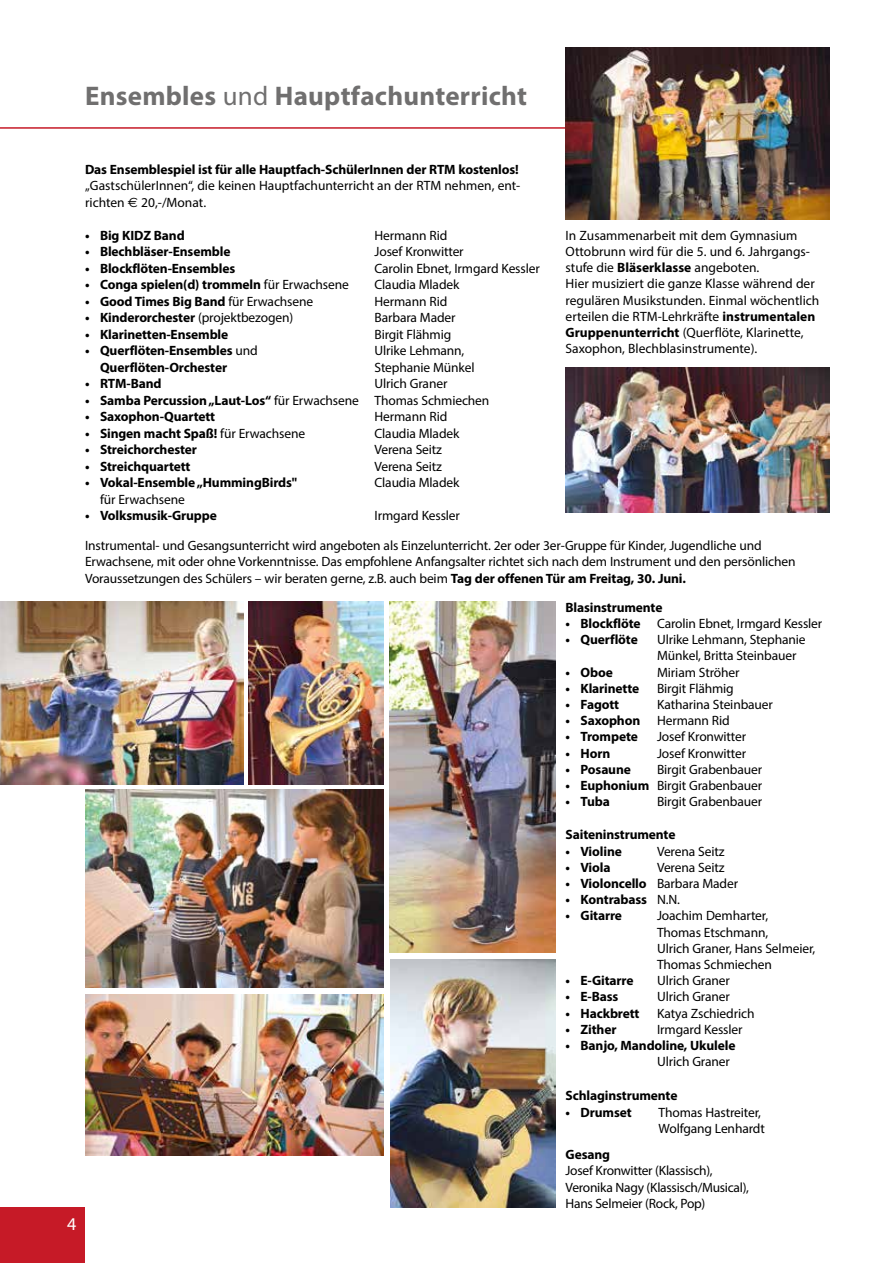
<style>
.page{position:relative;width:893px;height:1263px;background:#fff}
.page>*{position:absolute;margin:0;border:0;box-sizing:border-box;transform-origin:0 0}
.t1{font:700 27px "Myriad Pro";letter-spacing:.01em;color:#706f6f}
.t2{font:18px "Myriad Pro";color:#fff}
.t3{font:13.5px/16.2px "Myriad Pro";letter-spacing:-.01em;color:#000}
.t4{font:700 13.5px "Myriad Pro";letter-spacing:-.01em;color:#000}
.s1{font-weight:400}
.s2{font-family:"Euro Sans"}
.s3{font-weight:700}
</style>
<div class="page">
<div style="left:0;top:1208px;width:85px;height:55px;background:#c61a27"></div>
<hr style="left:0;top:127px;width:829px;height:2px;background:#c61a27">
<img style="left:566px;top:47px;width:263px;height:172px">
<img style="left:565px;top:368px;width:264px;height:144px">
<img style="left:0;top:602px;width:243px;height:182px">
<img style="left:85px;top:790px;width:299px;height:198px">
<img style="left:390px;top:602px;width:165px;height:350px">
<img style="left:248px;top:602px;width:136px;height:182px">
<img style="left:85px;top:994px;width:299px;height:161px">
<img style="left:390px;top:959px;width:165px;height:249px">
<h1 class="t1" style="left:85px;top:79px;width:443px">Ensembles <span class="s1">und</span> Hauptfachunterricht</h1>
<p class="t4" style="left:85px;top:160px;width:435px">Das Ensemblespiel ist für alle Hauptfach-SchülerInnen der RTM kostenlos!</p>
<p class="t3" style="left:85px;top:177px;width:437px">„GastschülerInnen“, die keinen Hauptfachunterricht an der RTM nehmen, ent&shy;richten <span class="s2">€</span> 20,-/Monat.</p>
<p class="t4" style="left:85px;top:226px;width:101px">• Big KIDZ Band</p>
<p class="t3" style="left:375px;top:227px;width:74px">Hermann Rid</p>
<p class="t4" style="left:85px;top:243px;width:147px">• Blechbläser-Ensemble</p>
<p class="t3" style="left:375px;top:243px;width:91px">Josef Kronwitter</p>
<p class="t4" style="left:85px;top:259px;width:152px">• Blockflöten-Ensembles</p>
<p class="t3" style="left:375px;top:260px;width:167px">Carolin Ebnet, Irmgard Kessler</p>
<p class="t4" style="left:85px;top:276px;width:265px">• Conga spielen(d) trommeln <span class="s1">für Erwachsene</span></p>
<p class="t3" style="left:375px;top:276px;width:86px">Claudia Mladek</p>
<p class="t4" style="left:85px;top:292px;width:230px">• Good Times Big Band <span class="s1">für Erwachsene</span></p>
<p class="t3" style="left:375px;top:293px;width:74px">Hermann Rid</p>
<p class="t4" style="left:85px;top:309px;width:210px">• Kinderorchester <span class="s1">(projektbezogen)</span></p>
<p class="t3" style="left:375px;top:309px;width:83px">Barbara Mader</p>
<p class="t4" style="left:85px;top:325px;width:145px">• Klarinetten-Ensemble</p>
<p class="t3" style="left:375px;top:326px;width:78px">Birgit Flähmig</p>
<p class="t4" style="left:85px;top:342px;width:174px">• Querflöten-Ensembles <span class="s1">und</span></p>
<p class="t3" style="left:375px;top:342px;width:91px">Ulrike Lehmann,</p>
<p class="t4" style="left:100px;top:358px;width:129px">Querflöten-Orchester</p>
<p class="t3" style="left:375px;top:359px;width:102px">Stephanie Münkel</p>
<p class="t4" style="left:85px;top:375px;width:78px">• RTM-Band</p>
<p class="t3" style="left:375px;top:375px;width:74px">Ulrich Graner</p>
<p class="t3" style="left:85px;top:392px;width:406px"><span class="s3">• Samba Percussion „Laut-Los“</span> für Erwachsene Thomas Schmiechen</p>
<p class="t4" style="left:85px;top:408px;width:132px">• Saxophon-Quartett</p>
<p class="t3" style="left:375px;top:408px;width:74px">Hermann Rid</p>
<p class="t4" style="left:85px;top:424px;width:222px">• Singen macht Spaß! <span class="s1">für Erwachsene</span></p>
<p class="t3" style="left:375px;top:425px;width:86px">Claudia Mladek</p>
<p class="t4" style="left:85px;top:441px;width:113px">• Streichorchester</p>
<p class="t3" style="left:375px;top:441px;width:69px">Verena Seitz</p>
<p class="t4" style="left:85px;top:457px;width:107px">• Streichquartett</p>
<p class="t3" style="left:375px;top:458px;width:69px">Verena Seitz</p>
<p class="t4" style="left:85px;top:474px;width:214px">• Vokal-Ensemble „HummingBirds"</p>
<p class="t3" style="left:375px;top:474px;width:86px">Claudia Mladek</p>
<p class="t3" style="left:100px;top:491px;width:86px">für Erwachsene</p>
<p class="t4" style="left:85px;top:507px;width:133px">• Volksmusik-Gruppe</p>
<p class="t3" style="left:375px;top:507px;width:87px">Irmgard Kessler</p>
<p class="t3" style="left:566px;top:227px;width:255px">In Zusammenarbeit mit dem Gymnasium Ottobrunn wird für die 5. und 6. Jahrgangs&shy;stufe die <span class="s3">Bläserklasse</span> angeboten.<br>Hier musiziert die ganze Klasse während der regulären Musikstunden. Einmal wöchentlich erteilen die RTM-Lehrkräfte <span class="s3">instrumentalen Gruppenunterricht</span> (Querflöte, Klarinette, Saxophon, Blechblasinstrumente).</p>
<p class="t3" style="left:85px;top:537px;width:712px">Instrumental- und Gesangsunterricht wird angeboten als Einzelunterricht. 2er oder 3er-Gruppe für Kinder, Jugendliche und<br>Erwachsene, mit oder ohne Vorkenntnisse. Das empfohlene Anfangsalter richtet sich nach dem Instrument und den persönlichen<br>Voraussetzungen des Schülers – wir beraten gerne, z.B. auch beim <span class="s3">Tag der offenen Tür am Freitag, 30. Juni.</span></p>
<p class="t4" style="left:566px;top:598px;width:98px">Blasinstrumente</p>
<p class="t3" style="left:566px;top:615px;width:258px"><span class="s3">• Blockflöte</span> Carolin Ebnet, Irmgard Kessler</p>
<p class="t4" style="left:566px;top:631px;width:74px">• Querflöte</p>
<p class="t3" style="left:657px;top:631px;width:150px">Ulrike Lehmann, Stephanie<br>Münkel, Britta Steinbauer</p>
<p class="t4" style="left:566px;top:663px;width:49px">• Oboe</p>
<p class="t3" style="left:657px;top:664px;width:84px">Miriam Ströher</p>
<p class="t4" style="left:566px;top:679px;width:75px">• Klarinette</p>
<p class="t3" style="left:657px;top:680px;width:78px">Birgit Flähmig</p>
<p class="t4" style="left:566px;top:696px;width:55px">• Fagott</p>
<p class="t3" style="left:657px;top:696px;width:117px">Katharina Steinbauer</p>
<p class="t3" style="left:566px;top:712px;width:166px"><span class="s3">• Saxophon</span> Hermann Rid</p>
<p class="t4" style="left:566px;top:728px;width:74px">• Trompete</p>
<p class="t3" style="left:657px;top:729px;width:91px">Josef Kronwitter</p>
<p class="t4" style="left:566px;top:744px;width:46px">• Horn</p>
<p class="t3" style="left:657px;top:745px;width:91px">Josef Kronwitter</p>
<p class="t4" style="left:566px;top:760px;width:67px">• Posaune</p>
<p class="t3" style="left:657px;top:761px;width:107px">Birgit Grabenbauer</p>
<p class="t3" style="left:566px;top:777px;width:198px"><span class="s3">• Euphonium</span> Birgit Grabenbauer</p>
<p class="t4" style="left:566px;top:793px;width:46px">• Tuba</p>
<p class="t3" style="left:657px;top:793px;width:107px">Birgit Grabenbauer</p>
<p class="t4" style="left:566px;top:826px;width:111px">Saiteninstrumente</p>
<p class="t4" style="left:566px;top:842px;width:58px">• Violine</p>
<p class="t3" style="left:657px;top:843px;width:69px">Verena Seitz</p>
<p class="t4" style="left:566px;top:858px;width:47px">• Viola</p>
<p class="t3" style="left:657px;top:859px;width:69px">Verena Seitz</p>
<p class="t4" style="left:566px;top:875px;width:174px">• Violoncello <span class="s1">Barbara Mader</span></p>
<p class="t4" style="left:566px;top:891px;width:116px">• Kontrabass <span class="s1">N.N.</span></p>
<p class="t4" style="left:566px;top:907px;width:58px">• Gitarre</p>
<p class="t3" style="left:657px;top:907px;width:160px">Joachim Demharter,<br>Thomas Etschmann,<br>Ulrich Graner, Hans Selmeier,<br>Thomas Schmiechen</p>
<p class="t4" style="left:566px;top:972px;width:69px">• E-Gitarre</p>
<p class="t3" style="left:657px;top:972px;width:74px">Ulrich Graner</p>
<p class="t4" style="left:566px;top:988px;width:54px">• E-Bass</p>
<p class="t3" style="left:657px;top:988px;width:74px">Ulrich Graner</p>
<p class="t4" style="left:566px;top:1004px;width:76px">• Hackbrett</p>
<p class="t3" style="left:657px;top:1005px;width:99px">Katya Zschiedrich</p>
<p class="t4" style="left:566px;top:1020px;width:52px">• Zither</p>
<p class="t3" style="left:657px;top:1021px;width:87px">Irmgard Kessler</p>
<p class="t4" style="left:566px;top:1037px;width:171px">• Banjo, Mandoline, Ukulele</p>
<p class="t3" style="left:657px;top:1053px;width:74px">Ulrich Graner</p>
<h2 class="t2" style="left:67px;top:1212px;width:11px">4</h2>
<p class="t4" style="left:566px;top:1087px;width:113px">Schlaginstrumente</p>
<p class="t4" style="left:566px;top:1103px;width:68px">• Drumset</p>
<p class="t3" style="left:659px;top:1104px;width:108px">Thomas Hastreiter,<br>Wolfgang Lenhardt</p>
<p class="t4" style="left:566px;top:1146px;width:46px">Gesang</p>
<p class="t3" style="left:566px;top:1162px;width:185px">Josef Kronwitter (Klassisch),<br>Veronika Nagy (Klassisch/Musical),<br>Hans Selmeier (Rock, Pop)</p>
</div>
